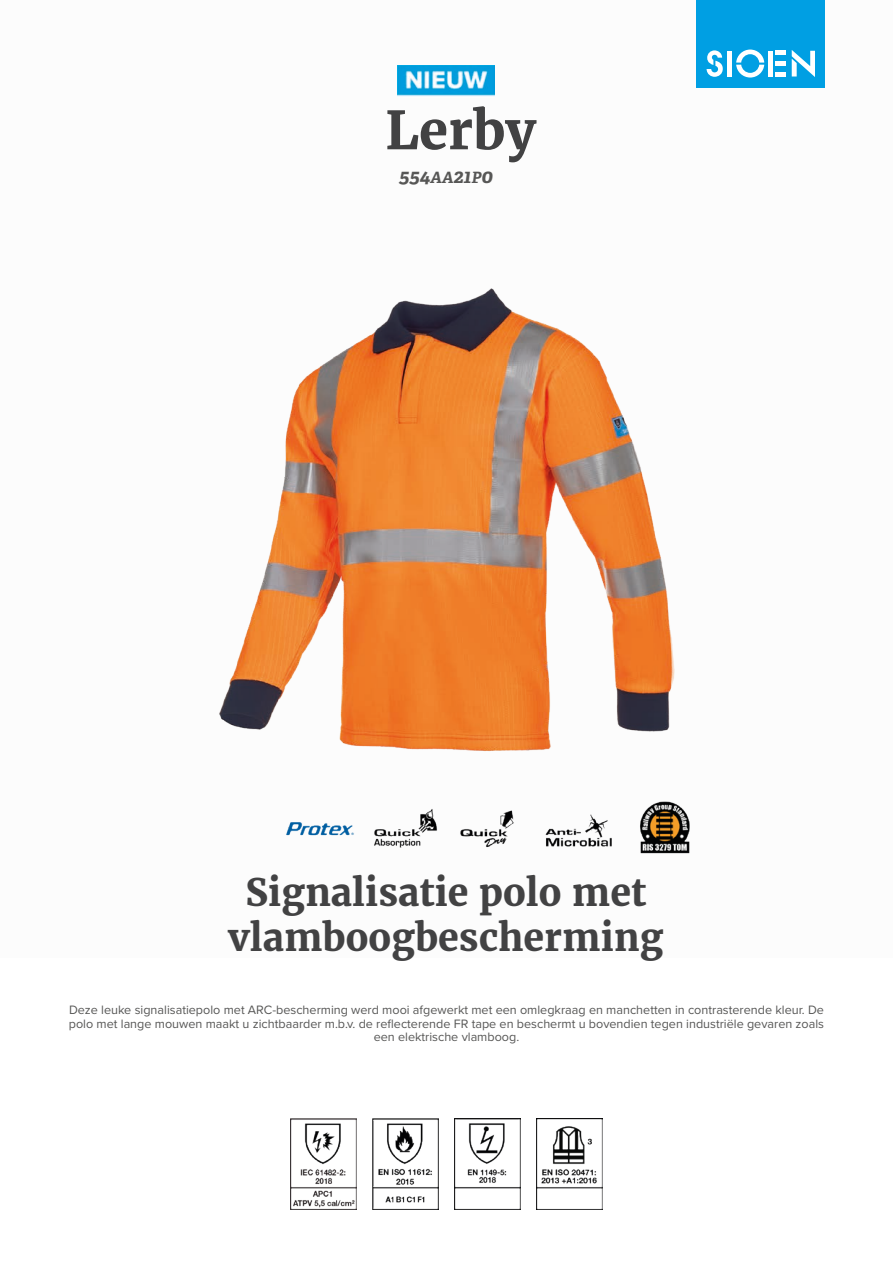
<style>
.page{position:relative;width:893px;height:1263px;background:#fff}
.page>*{position:absolute;margin:0;border:0;box-sizing:border-box;transform-origin:0 0}
.t1{font:700 52.5px "Merriweather";color:#424243}
.t2{font:700 37.5px/45px "Merriweather";color:#424243;text-align:center}
.t3{font:italic 700 19.5px "Adelle";color:#575756}
.t4{font:12.6px/13.6px "Proxima Nova";color:#575756;text-align:center}
.s1{font-size:15.6px}
</style>
<div class="page">
<div style="left:697px;top:0;width:128px;height:88px;background:#009fe3"></div>
<svg style="left:707px;top:50px;width:16px;height:27px"></svg>
<svg style="left:736px;top:50px;width:28px;height:28px"></svg>
<div style="left:727px;top:51px;width:5px;height:26px;background:#fff"></div>
<div style="left:768px;top:51px;width:5px;height:26px;background:#fff"></div>
<div style="left:775px;top:72px;width:11px;height:5px;background:#fff"></div>
<div style="left:775px;top:61px;width:11px;height:5px;background:#fff"></div>
<hr style="left:775px;top:51px;width:11px;height:4px;background:#fff">
<svg style="left:792px;top:50px;width:23px;height:27px"></svg>
<img style="left:688px;top:817px;width:2px;height:37px">
<img style="left:290px;top:1118px;width:66px;height:92px">
<img style="left:372px;top:1118px;width:67px;height:92px">
<img style="left:454px;top:1118px;width:67px;height:92px">
<img style="left:536px;top:1118px;width:67px;height:92px">
<img style="left:219px;top:288px;width:469px;height:566px">
<img style="left:397px;top:65px;width:98px;height:32px">
<h1 class="t1" style="left:385px;top:95px;width:152px">Lerby</h1>
<h3 class="t3" style="left:399px;top:164px;width:95px">554<span class="s1">AA</span>21<span class="s1">P</span>0</h3>
<h2 class="t2" style="left:228px;top:869px;width:437px">Signalisatie polo met vlamboogbescherming</h2>
<p class="t4" style="left:69px;top:1002px;width:757px">Deze leuke signalisatiepolo met ARC-bescherming werd mooi afgewerkt met een omlegkraag en manchetten in contrasterende kleur. De polo met lange mouwen maakt u zichtbaarder m.b.v. de reflecterende FR tape en beschermt u bovendien tegen industriële gevaren zoals een elektrische vlamboog.</p>
</div>
